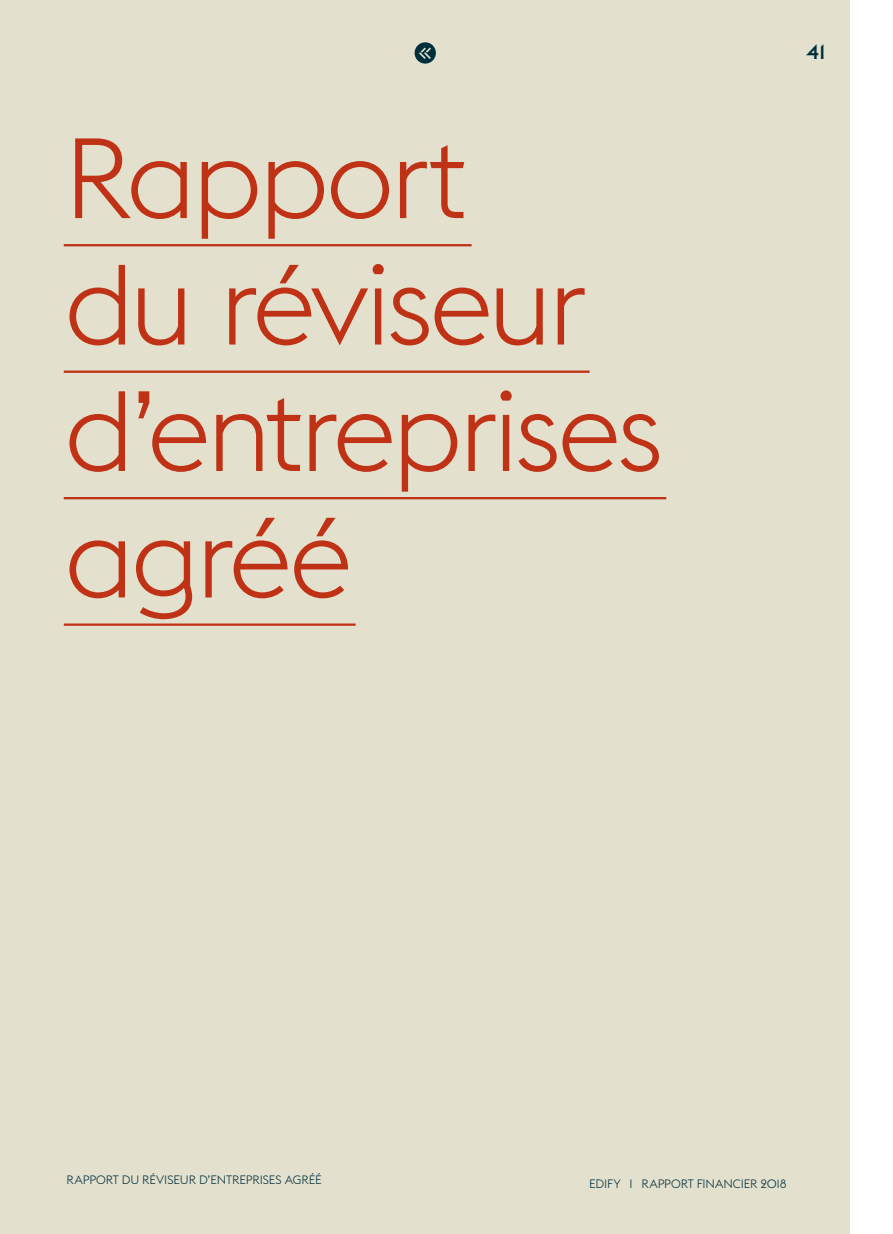
<style>
.page{position:relative;width:893px;height:1234px;background:#fff}
.page>*{position:absolute;margin:0;border:0;box-sizing:border-box;transform-origin:0 0}
.t1{font:300 112.05px/126.3px "Euclid Flex";letter-spacing:-.045em;color:#c03215}
.t2{font:500 20.55px "Euclid Flex";color:#002f3c}
.t3{font:300 12px "Euclid Flex";letter-spacing:-.01em;color:#002f3c}
</style>
<div class="page">
<div style="left:0;top:0;width:850px;height:1233px;background:#e3e0ce"></div>
<hr style="left:64px;top:244px;width:408px;height:2px;background:#c03215">
<hr style="left:64px;top:370px;width:526px;height:3px;background:#c03215">
<hr style="left:64px;top:497px;width:602px;height:2px;background:#c03215">
<hr style="left:64px;top:623px;width:292px;height:2px;background:#c03215">
<svg style="left:415px;top:42px;width:21px;height:22px"></svg>
<h1 class="t1" style="left:64px;top:116px;width:602px">Rapport<br>du réviseur d’entreprises agréé</h1>
<h2 class="t2" style="left:806px;top:40px;width:20px">41</h2>
<p class="t3" style="left:67px;top:1172px;width:257px">RAPPORT DU RÉVISEUR D’ENTREPRISES AGRÉÉ</p>
<p class="t3" style="left:589px;top:1176px;width:199px">EDIFY I RAPPORT FINANCIER 2018</p>
</div>
